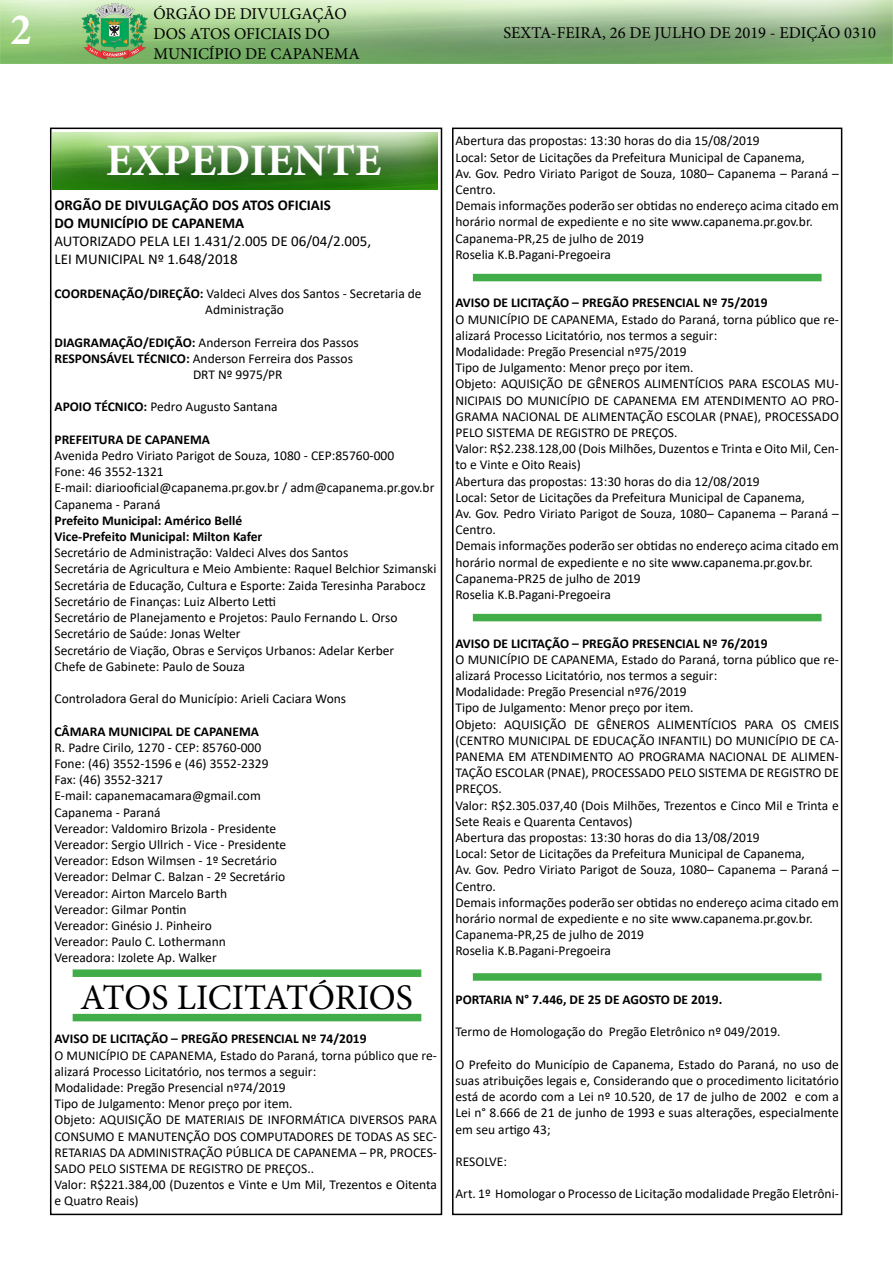
<style>
.page{position:relative;width:893px;height:1263px;background:#fff}
.page>*{position:absolute;margin:0;border:0;box-sizing:border-box;transform-origin:0 0}
.t1{font:700 45px "Minion Pro";color:#fff}
.t2{font:700 condensed 45px "Minion Pro";color:#fff}
.t3{font:36px "Minion Pro";letter-spacing:-.01em;color:#000}
.t4{font:16.5px/19.8px "Minion Pro";color:#000}
.t5{font:15px/18px "Calibri";color:#000}
.t6{font:700 15px/18px "Calibri";color:#000}
.t7{font:13.5px/16.2px "Calibri";color:#000}
.t8{font:700 13.5px/16.2px "Calibri";color:#000}
.s1{font-weight:700}
</style>
<div class="page">
<div style="left:50px;top:128px;width:392px;height:1087px;border:2px solid #000"></div>
<img style="left:0;top:0;width:893px;height:64px">
<div style="left:452px;top:128px;width:390px;height:1087px;border:2px solid #000"></div>
<img style="left:53px;top:132px;width:384px;height:58px">
<div style="left:73px;top:969px;width:348px;height:8px;background:#41ad49"></div>
<div style="left:73px;top:1014px;width:348px;height:7px;background:#41ad49"></div>
<div style="left:473px;top:274px;width:349px;height:7px;background:#41ad49"></div>
<div style="left:473px;top:614px;width:348px;height:7px;background:#41ad49"></div>
<div style="left:473px;top:973px;width:348px;height:8px;background:#41ad49"></div>
<h1 class="t2" style="left:11px;top:-1px;width:22px">2</h1>
<p class="t4" style="left:153px;top:4px;width:208px">ÓRGÃO DE DIVULGAÇÃO<br>DOS ATOS OFICIAIS DO<br>MUNICÍPIO DE CAPANEMA</p>
<p class="t4" style="left:504px;top:23px;width:374px">SEXTA-FEIRA, 26 DE JULHO DE 2019 - EDIÇÃO 0310</p>
<h1 class="t1" style="left:106px;top:129px;width:277px">EXPEDIENTE</h1>
<p class="t6" style="left:54px;top:196px;width:278px">ORGÃO DE DIVULGAÇÃO DOS ATOS OFICIAIS<br>DO MUNICÍPIO DE CAPANEMA</p>
<p class="t5" style="left:54px;top:231px;width:318px">AUTORIZADO PELA LEI 1.431/2.005 DE 06/04/2.005,<br>LEI MUNICIPAL Nº 1.648/2018</p>
<p class="t7" style="left:205px;top:285px;width:218px;text-indent:-151px"><span class="s1">COORDENAÇÃO/DIREÇÃO:</span> Valdeci Alves dos Santos - Secretaria de<br>Administração</p>
<p class="t7" style="left:54px;top:334px;width:306px"><span class="s1">DIAGRAMAÇÃO/EDIÇÃO:</span> Anderson Ferreira dos Passos</p>
<p class="t7" style="left:54px;top:350px;width:300px"><span class="s1">RESPONSÁVEL TÉCNICO:</span> Anderson Ferreira dos Passos</p>
<p class="t7" style="left:193px;top:366px;width:91px">DRT Nº 9975/PR</p>
<p class="t7" style="left:54px;top:398px;width:225px"><span class="s1">APOIO TÉCNICO:</span> Pedro Augusto Santana</p>
<p class="t8" style="left:54px;top:431px;width:157px">PREFEITURA DE CAPANEMA</p>
<p class="t7" style="left:54px;top:447px;width:381px">Avenida Pedro Viriato Parigot de Souza, 1080 - CEP:85760-000<br>Fone: 46 3552-1321<br>E-mail: diariooficial@capanema.pr.gov.br / adm@capanema.pr.gov.br Capanema - Paraná</p>
<p class="t8" style="left:54px;top:512px;width:209px">Prefeito Municipal: Américo Bellé<br>Vice-Prefeito Municipal: Milton Kafer</p>
<p class="t7" style="left:54px;top:544px;width:384px">Secretário de Administração: Valdeci Alves dos Santos<br>Secretária de Agricultura e Meio Ambiente: Raquel Belchior Szimanski Secretária de Educação, Cultura e Esporte: Zaida Teresinha Parabocz Secretário de Finanças: Luiz Alberto Letti<br>Secretário de Planejamento e Projetos: Paulo Fernando L. Orso Secretário de Saúde: Jonas Welter<br>Secretário de Viação, Obras e Serviços Urbanos: Adelar Kerber<br>Chefe de Gabinete: Paulo de Souza</p>
<p class="t7" style="left:54px;top:690px;width:293px">Controladora Geral do Município: Arieli Caciara Wons</p>
<p class="t8" style="left:54px;top:723px;width:206px">CÂMARA MUNICIPAL DE CAPANEMA</p>
<p class="t7" style="left:54px;top:739px;width:233px">R. Padre Cirilo, 1270 - CEP: 85760-000<br>Fone: (46) 3552-1596 e (46) 3552-2329<br>Fax: (46) 3552-3217<br>E-mail: capanemacamara@gmail.com Capanema - Paraná<br>Vereador: Valdomiro Brizola - Presidente Vereador: Sergio Ullrich - Vice - Presidente Vereador: Edson Wilmsen - 1º Secretário Vereador: Delmar C. Balzan - 2º Secretário Vereador: Airton Marcelo Barth<br>Vereador: Gilmar Pontin<br>Vereador: Ginésio J. Pinheiro<br>Vereador: Paulo C. Lothermann Vereadora: Izolete Ap. Walker</p>
<h2 class="t3" style="left:80px;top:973px;width:334px">ATOS LICITATÓRIOS</h2>
<p class="t8" style="left:54px;top:1030px;width:314px">AVISO DE LICITAÇÃO – PREGÃO PRESENCIAL Nº 74/2019</p>
<p class="t7" style="left:54px;top:1046px;width:384px">O MUNICÍPIO DE CAPANEMA, Estado do Paraná, torna público que re&shy;alizará Processo Licitatório, nos termos a seguir:<br>Modalidade: Pregão Presencial nº74/2019<br>Tipo de Julgamento: Menor preço por item.<br>Objeto: AQUISIÇÃO DE MATERIAIS DE INFORMÁTICA DIVERSOS PARA CONSUMO E MANUTENÇÃO DOS COMPUTADORES DE TODAS AS SEC-RETARIAS DA ADMINISTRAÇÃO PÚBLICA DE CAPANEMA – PR, PROCES-SADO PELO SISTEMA DE REGISTRO DE PREÇOS..<br>Valor: R$221.384,00 (Duzentos e Vinte e Um Mil, Trezentos e Oitenta e Quatro Reais)</p>
<p class="t7" style="left:455px;top:132px;width:385px">Abertura das propostas: 13:30 horas do dia 15/08/2019<br>Local: Setor de Licitações da Prefeitura Municipal de Capanema,<br>Av. Gov. Pedro Viriato Parigot de Souza, 1080– Capanema – Paraná – Centro.<br>Demais informações poderão ser obtidas no endereço acima citado em horário normal de expediente e no site www.capanema.pr.gov.br.<br>Capanema-PR,25 de julho de 2019<br>Roselia K.B.Pagani-Pregoeira</p>
<p class="t8" style="left:455px;top:295px;width:314px">AVISO DE LICITAÇÃO – PREGÃO PRESENCIAL Nº 75/2019</p>
<p class="t7" style="left:455px;top:311px;width:385px">O MUNICÍPIO DE CAPANEMA, Estado do Paraná, torna público que re&shy;alizará Processo Licitatório, nos termos a seguir:<br>Modalidade: Pregão Presencial nº75/2019<br>Tipo de Julgamento: Menor preço por item.<br>Objeto: AQUISIÇÃO DE GÊNEROS ALIMENTÍCIOS PARA ESCOLAS MU-NICIPAIS DO MUNICÍPIO DE CAPANEMA EM ATENDIMENTO AO PRO-GRAMA NACIONAL DE ALIMENTAÇÃO ESCOLAR (PNAE), PROCESSADO PELO SISTEMA DE REGISTRO DE PREÇOS.<br>Valor: R$2.238.128,00 (Dois Milhões, Duzentos e Trinta e Oito Mil, Cen&shy;to e Vinte e Oito Reais)<br>Abertura das propostas: 13:30 horas do dia 12/08/2019<br>Local: Setor de Licitações da Prefeitura Municipal de Capanema,<br>Av. Gov. Pedro Viriato Parigot de Souza, 1080– Capanema – Paraná – Centro.<br>Demais informações poderão ser obtidas no endereço acima citado em horário normal de expediente e no site www.capanema.pr.gov.br.<br>Capanema-PR25 de julho de 2019<br>Roselia K.B.Pagani-Pregoeira</p>
<p class="t8" style="left:455px;top:635px;width:314px">AVISO DE LICITAÇÃO – PREGÃO PRESENCIAL Nº 76/2019</p>
<p class="t7" style="left:455px;top:651px;width:385px">O MUNICÍPIO DE CAPANEMA, Estado do Paraná, torna público que re&shy;alizará Processo Licitatório, nos termos a seguir:<br>Modalidade: Pregão Presencial nº76/2019<br>Tipo de Julgamento: Menor preço por item.<br>Objeto: AQUISIÇÃO DE GÊNEROS ALIMENTÍCIOS PARA OS CMEIS (CENTRO MUNICIPAL DE EDUCAÇÃO INFANTIL) DO MUNICÍPIO DE CA-PANEMA EM ATENDIMENTO AO PROGRAMA NACIONAL DE ALIMEN-TAÇÃO ESCOLAR (PNAE), PROCESSADO PELO SISTEMA DE REGISTRO DE PREÇOS.<br>Valor: R$2.305.037,40 (Dois Milhões, Trezentos e Cinco Mil e Trinta e Sete Reais e Quarenta Centavos)<br>Abertura das propostas: 13:30 horas do dia 13/08/2019<br>Local: Setor de Licitações da Prefeitura Municipal de Capanema,<br>Av. Gov. Pedro Viriato Parigot de Souza, 1080– Capanema – Paraná – Centro.<br>Demais informações poderão ser obtidas no endereço acima citado em horário normal de expediente e no site www.capanema.pr.gov.br.<br>Capanema-PR,25 de julho de 2019<br>Roselia K.B.Pagani-Pregoeira</p>
<p class="t8" style="left:455px;top:991px;width:268px">PORTARIA N° 7.446, DE 25 DE AGOSTO DE 2019.</p>
<p class="t7" style="left:455px;top:1023px;width:327px">Termo de Homologação do Pregão Eletrônico nº 049/2019.</p>
<p class="t7" style="left:455px;top:1056px;width:385px;text-align:justify">O Prefeito do Município de Capanema, Estado do Paraná, no uso de suas atribuições legais e, Considerando que o procedimento licitatório está de acordo com a Lei nº 10.520, de 17 de julho de 2002 e com a Lei n° 8.666 de 21 de junho de 1993 e suas alterações, especialmente em seu artigo 43;</p>
<p class="t7" style="left:455px;top:1153px;width:53px">RESOLVE:</p>
<p class="t7" style="left:455px;top:1185px;width:385px">Art. 1º Homologar o Processo de Licitação modalidade Pregão Eletrôni-</p>
</div>
